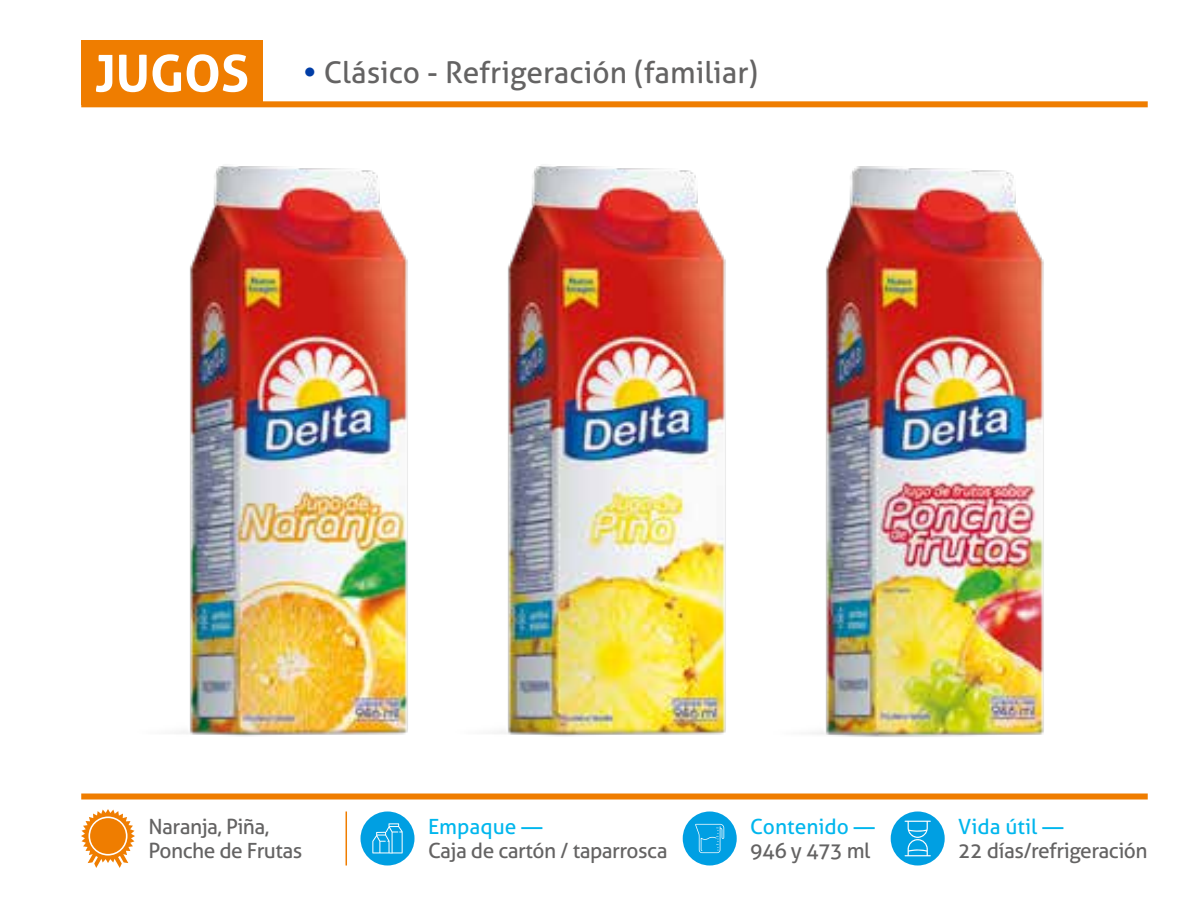
<style>
.page{position:relative;width:1188px;height:918px;background:#fff}
.page>*{position:absolute;margin:0;border:0;box-sizing:border-box;transform-origin:0 0}
.t1{font:30px "Aller";color:#646363}
.t2{font:21px/24px "Aller";letter-spacing:-.025em;color:#646363}
.t3{font:21px "Aller";color:#00b6ed}
.s1{font-weight:700;font-size:51px;color:#fff}
.s2{font-weight:700;color:#003da6}
</style>
<div class="page">
<img style="left:176px;top:166px;width:232px;height:570px">
<img style="left:494px;top:166px;width:232px;height:570px">
<img style="left:810px;top:166px;width:234px;height:571px">
<div style="left:81px;top:40px;width:182px;height:65px;background:#ef7d00"></div>
<div style="left:81px;top:794px;width:1067px;height:6px;background:#ef7d00"></div>
<hr style="left:346px;top:812px;width:1px;height:54px;background:#ef7d00">
<div style="left:361px;top:812px;width:54px;height:54px;background:#009fe2;border-radius:50%"></div>
<svg style="left:372px;top:823px;width:31px;height:31px"></svg>
<div style="left:683px;top:812px;width:54px;height:54px;background:#009fe3;border-radius:50%"></div>
<svg style="left:695px;top:824px;width:29px;height:29px"></svg>
<div style="left:81px;top:101px;width:1067px;height:6px;background:#ef7d00"></div>
<div style="left:891px;top:812px;width:54px;height:54px;background:#009fe2;border-radius:50%"></div>
<svg style="left:905px;top:821px;width:26px;height:35px"></svg>
<svg style="left:81px;top:809px;width:54px;height:59px"></svg>
<div style="left:90px;top:818px;width:36px;height:36px;background:#ef7d00;border-radius:50%"></div>
<h1 class="t1" style="left:95px;top:54px;width:665px"><span class="s1">JUGOS</span> <span class="s2">•</span> Clásico - Refrigeración (familiar)</h1>
<p class="t2" style="left:148px;top:815px;width:155px">Naranja, Piña,<br>Ponche de Frutas</p>
<p class="t3" style="left:428px;top:814px;width:116px">Empaque —</p>
<p class="t2" style="left:428px;top:839px;width:241px">Caja de cartón / taparrosca</p>
<p class="t3" style="left:750px;top:814px;width:126px">Contenido —</p>
<p class="t2" style="left:750px;top:839px;width:122px">946 y 473 ml</p>
<p class="t3" style="left:958px;top:814px;width:107px">Vida útil —</p>
<p class="t2" style="left:958px;top:839px;width:191px">22 días/refrigeración</p>
</div>
